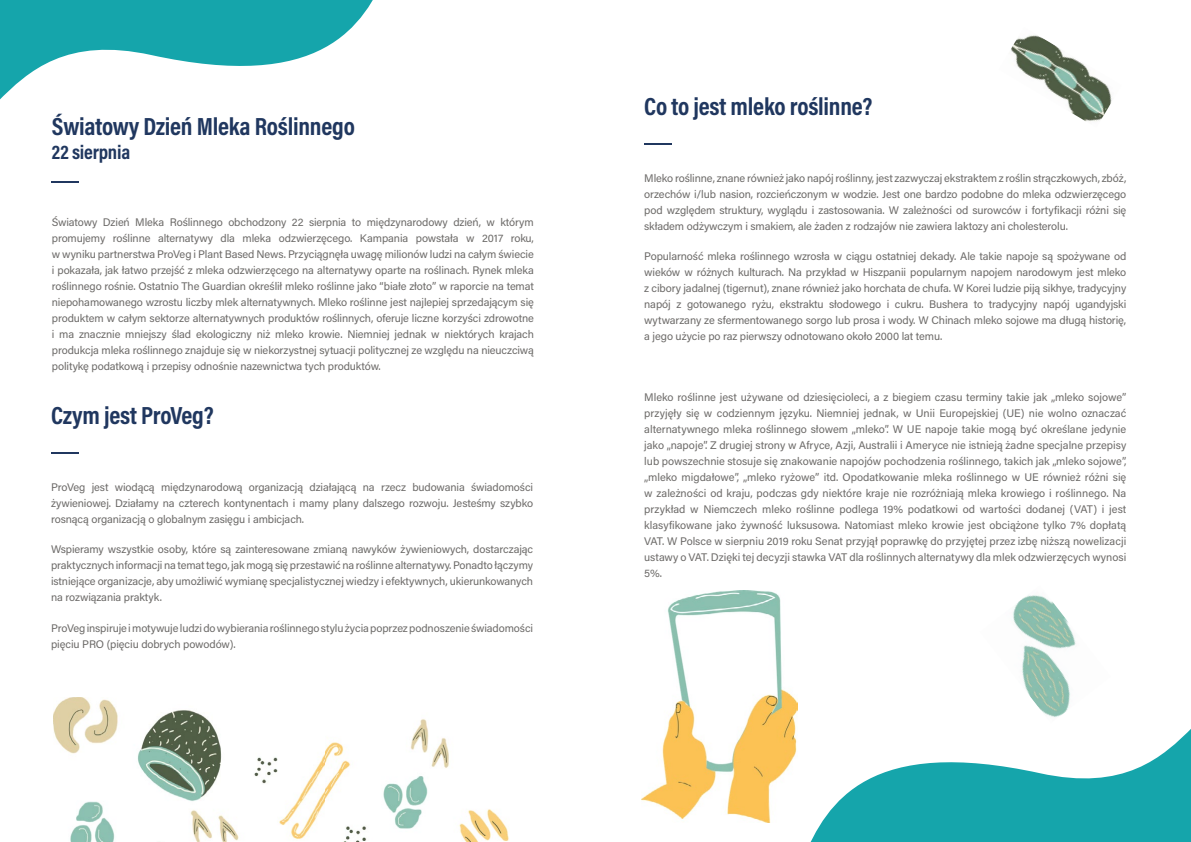
<style>
.page{position:relative;width:1191px;height:842px;background:#fff}
.page>*{position:absolute;margin:0;border:0;box-sizing:border-box;transform-origin:0 0}
.t1{font:700 25px "Acumin Pro Cond";letter-spacing:-.01em;color:#20375f}
.t2{font:700 20px "Acumin Pro Cond";letter-spacing:-.01em;color:#20375f}
.t3{font:11px/16px "Acumin Pro";letter-spacing:-.01em;color:#6c6a68;text-align:justify}
</style>
<div class="page">
<img style="left:54px;top:698px;width:455px;height:144px">
<svg style="left:0;top:0;width:373px;height:183px"></svg>
<svg style="left:810px;top:729px;width:381px;height:113px;fill:#15a5ab"></svg>
<hr style="left:644px;top:143px;width:27px;height:2px;background:#20375f">
<img style="left:641px;top:590px;width:156px;height:233px">
<img style="left:1011px;top:35px;width:101px;height:86px">
<img style="left:1013px;top:595px;width:63px;height:122px">
<hr style="left:51px;top:452px;width:27px;height:2px;background:#20375f">
<h1 class="t1" style="left:52px;top:110px;width:305px">Światowy Dzień Mleka Roślinnego</h1>
<h2 class="t2" style="left:52px;top:139px;width:80px">22 sierpnia</h2>
<p class="t3" style="left:52px;top:214px;width:483px">Światowy Dzień Mleka Roślinnego obchodzony 22 sierpnia to międzynarodowy dzień, w którym promujemy roślinne alternatywy dla mleka odzwierzęcego. Kampania powstała w 2017 roku, w wyniku partnerstwa ProVeg i Plant Based News. Przyciągnęła uwagę milionów ludzi na całym świecie i pokazała, jak łatwo przejść z mleka odzwierzęcego na alternatywy oparte na roślinach. Rynek mleka roślinnego rośnie. Ostatnio The Guardian określił mleko roślinne jako “białe złoto” w raporcie na temat niepohamowanego wzrostu liczby mlek alternatywnych. Mleko roślinne jest najlepiej sprzedającym się produktem w całym sektorze alternatywnych produktów roślinnych, oferuje liczne korzyści zdrowotne i ma znacznie mniejszy ślad ekologiczny niż mleko krowie. Niemniej jednak w niektórych krajach produkcja mleka roślinnego znajduje się w niekorzystnej sytuacji politycznej ze względu na nieuczciwą politykę podatkową i przepisy odnośnie nazewnictwa tych produktów.</p>
<h1 class="t1" style="left:51px;top:399px;width:164px">Czym jest ProVeg?</h1>
<p class="t3" style="left:51px;top:479px;width:483px">ProVeg jest wiodącą międzynarodową organizacją działającą na rzecz budowania świadomości żywieniowej. Działamy na czterech kontynentach i mamy plany dalszego rozwoju. Jesteśmy szybko rosnącą organizacją o globalnym zasięgu i ambicjach.</p>
<p class="t3" style="left:51px;top:541px;width:483px">Wspieramy wszystkie osoby, które są zainteresowane zmianą nawyków żywieniowych, dostarczając praktycznych informacji na temat tego, jak mogą się przestawić na roślinne alternatywy. Ponadto łączymy istniejące organizacje, aby umożliwić wymianę specjalistycznej wiedzy i efektywnych, ukierunkowanych na rozwiązania praktyk.</p>
<p class="t3" style="left:51px;top:619px;width:483px">ProVeg inspiruje i motywuje ludzi do wybierania roślinnego stylu życia poprzez podnoszenie świadomości pięciu PRO (pięciu dobrych powodów).</p>
<h1 class="t1" style="left:644px;top:90px;width:229px">Co to jest mleko roślinne?</h1>
<p class="t3" style="left:644px;top:170px;width:483px">Mleko roślinne, znane również jako napój roślinny, jest zazwyczaj ekstraktem z roślin strączkowych, zbóż, orzechów i/lub nasion, rozcieńczonym w wodzie. Jest one bardzo podobne do mleka odzwierzęcego pod względem struktury, wyglądu i zastosowania. W zależności od surowców i fortyfikacji różni się składem odżywczym i smakiem, ale żaden z rodzajów nie zawiera laktozy ani cholesterolu.</p>
<p class="t3" style="left:644px;top:248px;width:483px">Popularność mleka roślinnego wzrosła w ciągu ostatniej dekady. Ale takie napoje są spożywane od wieków w różnych kulturach. Na przykład w Hiszpanii popularnym napojem narodowym jest mleko z cibory jadalnej (tigernut), znane również jako horchata de chufa. W Korei ludzie piją sikhye, tradycyjny napój z gotowanego ryżu, ekstraktu słodowego i cukru. Bushera to tradycyjny napój ugandyjski wytwarzany ze sfermentowanego sorgo lub prosa i wody. W Chinach mleko sojowe ma długą historię, a jego użycie po raz pierwszy odnotowano około 2000 lat temu.</p>
<p class="t3" style="left:644px;top:388px;width:483px">Mleko roślinne jest używane od dziesięcioleci, a z biegiem czasu terminy takie jak „mleko sojowe” przyjęły się w codziennym języku. Niemniej jednak, w Unii Europejskiej (UE) nie wolno oznaczać alternatywnego mleka roślinnego słowem „mleko”. W UE napoje takie mogą być określane jedynie jako „napoje”. Z drugiej strony w Afryce, Azji, Australii i Ameryce nie istnieją żadne specjalne przepisy lub powszechnie stosuje się znakowanie napojów pochodzenia roślinnego, takich jak „mleko sojowe”, „mleko migdałowe”, „mleko ryżowe” itd. Opodatkowanie mleka roślinnego w UE również różni się w zależności od kraju, podczas gdy niektóre kraje nie rozróżniają mleka krowiego i roślinnego. Na przykład w Niemczech mleko roślinne podlega 19% podatkowi od wartości dodanej (VAT) i jest klasyfikowane jako żywność luksusowa. Natomiast mleko krowie jest obciążone tylko 7% dopłatą VAT. W Polsce w sierpniu 2019 roku Senat przyjął poprawkę do przyjętej przez izbę niższą nowelizacji ustawy o VAT. Dzięki tej decyzji stawka VAT dla roślinnych alternatywy dla mlek odzwierzęcych wynosi 5%.</p>
</div>
